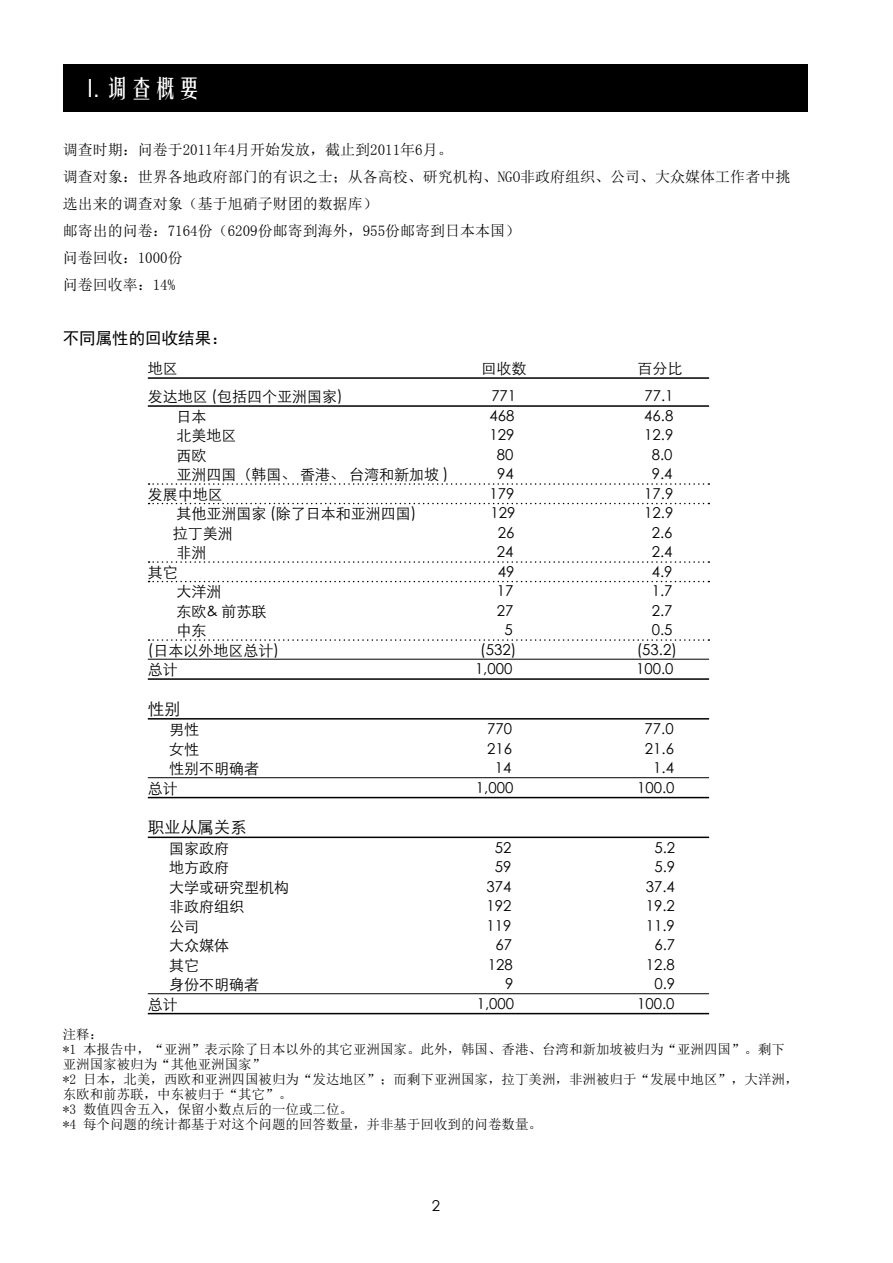
<style>
.page{position:relative;width:893px;height:1263px;background:#fff}
.page>*{position:absolute;margin:0;border:0;box-sizing:border-box;transform-origin:0 0}
.t1{font:24px "FZYTK GBK1 0";color:#fff}
.t2{font:16.5px "Sim Hei";color:#000}
.t3{font:16.5px "ST Xihei";color:#000}
.t4{font:15px "ST Xihei";color:#000}
.t5{font:15px/27px "Sim Sun";color:#000}
.t6{font:13.5px/15px "Sim Sun";color:#000}
</style>
<div class="page">
<div style="left:64px;top:64px;width:744px;height:47px;background:#000"></div>
<hr style="left:148px;top:377px;width:561px;height:2px;background:#000">
<hr style="left:148px;top:405px;width:561px;height:2px;background:#000">
<svg style="left:149px;top:483px;width:560px;height:2px"></svg>
<svg style="left:149px;top:503px;width:560px;height:1px"></svg>
<svg style="left:149px;top:561px;width:560px;height:2px"></svg>
<svg style="left:149px;top:581px;width:560px;height:1px"></svg>
<svg style="left:149px;top:639px;width:560px;height:2px"></svg>
<hr style="left:148px;top:659px;width:561px;height:1px;background:#000">
<hr style="left:148px;top:678px;width:561px;height:2px;background:#000">
<hr style="left:148px;top:718px;width:561px;height:1px;background:#000">
<hr style="left:148px;top:777px;width:561px;height:1px;background:#000">
<hr style="left:148px;top:797px;width:561px;height:1px;background:#000">
<hr style="left:148px;top:836px;width:561px;height:2px;background:#000">
<hr style="left:148px;top:993px;width:561px;height:1px;background:#000">
<hr style="left:148px;top:1013px;width:561px;height:1px;background:#000">
<h1 class="t1" style="left:87px;top:73px;width:116px">I. 调查概要</h1>
<p class="t5" style="left:63px;top:136px;width:729px">调查时期：问卷于2011年4月开始发放，截止到2011年6月。<br>调查对象：世界各地政府部门的有识之士；从各高校、研究机构、NGO非政府组织、公司、大众媒体工作者中挑选出来的调查对象（基于旭硝子财团的数据库）<br>邮寄出的问卷：7164份（6209份邮寄到海外，955份邮寄到日本本国）<br>问卷回收：1000份<br>问卷回收率：14%</p>
<p class="t2" style="left:63px;top:330px;width:167px">不同属性的回收结果：</p>
<p class="t4" style="left:148px;top:357px;width:31px">地区</p>
<p class="t4" style="left:482px;top:357px;width:46px">回收数</p>
<p class="t4" style="left:638px;top:357px;width:46px">百分比</p>
<p class="t4" style="left:148px;top:385px;width:196px">发达地区 (包括四个亚洲国家)</p>
<p class="t4" style="left:491px;top:385px;width:26px">771</p>
<p class="t4" style="left:644px;top:385px;width:31px">77.1</p>
<p class="t4" style="left:177px;top:404px;width:32px">日本</p>
<p class="t4" style="left:489px;top:404px;width:26px">468</p>
<p class="t4" style="left:644px;top:404px;width:31px">46.8</p>
<p class="t4" style="left:177px;top:424px;width:61px">北美地区</p>
<p class="t4" style="left:489px;top:424px;width:26px">129</p>
<p class="t4" style="left:644px;top:424px;width:31px">12.9</p>
<p class="t4" style="left:177px;top:443px;width:31px">西欧</p>
<p class="t4" style="left:497px;top:443px;width:18px">80</p>
<p class="t4" style="left:652px;top:443px;width:22px">8.0</p>
<p class="t4" style="left:177px;top:463px;width:273px">亚洲四国（韩国、 香港、 台湾和新加坡 )</p>
<p class="t4" style="left:497px;top:463px;width:18px">94</p>
<p class="t4" style="left:652px;top:463px;width:22px">9.4</p>
<p class="t4" style="left:148px;top:482px;width:76px">发展中地区</p>
<p class="t4" style="left:489px;top:482px;width:26px">179</p>
<p class="t4" style="left:644px;top:482px;width:31px">17.9</p>
<p class="t4" style="left:177px;top:502px;width:241px">其他亚洲国家 (除了日本和亚洲四国)</p>
<p class="t4" style="left:490px;top:502px;width:26px">129</p>
<p class="t4" style="left:644px;top:502px;width:31px">12.9</p>
<p class="t4" style="left:173px;top:521px;width:62px">拉丁美洲</p>
<p class="t4" style="left:498px;top:521px;width:18px">26</p>
<p class="t4" style="left:652px;top:521px;width:22px">2.6</p>
<p class="t4" style="left:177px;top:541px;width:31px">非洲</p>
<p class="t4" style="left:497px;top:541px;width:18px">24</p>
<p class="t4" style="left:652px;top:541px;width:22px">2.4</p>
<p class="t4" style="left:148px;top:560px;width:31px">其它</p>
<p class="t4" style="left:498px;top:560px;width:18px">49</p>
<p class="t4" style="left:652px;top:560px;width:22px">4.9</p>
<p class="t4" style="left:177px;top:580px;width:46px">大洋洲</p>
<p class="t4" style="left:497px;top:580px;width:18px">17</p>
<p class="t4" style="left:652px;top:580px;width:22px">1.7</p>
<p class="t4" style="left:177px;top:599px;width:92px">东欧&amp; 前苏联</p>
<p class="t4" style="left:497px;top:599px;width:18px">27</p>
<p class="t4" style="left:652px;top:599px;width:22px">2.7</p>
<p class="t4" style="left:177px;top:619px;width:31px">中东</p>
<p class="t4" style="left:504px;top:619px;width:10px">5</p>
<p class="t4" style="left:652px;top:619px;width:22px">0.5</p>
<p class="t4" style="left:148px;top:638px;width:133px">(日本以外地区总计)</p>
<p class="t4" style="left:480px;top:638px;width:37px">(532)</p>
<p class="t4" style="left:637px;top:638px;width:42px">(53.2)</p>
<p class="t4" style="left:148px;top:658px;width:31px">总计</p>
<p class="t4" style="left:475px;top:658px;width:39px">1,000</p>
<p class="t4" style="left:636px;top:658px;width:39px">100.0</p>
<p class="t3" style="left:148px;top:696px;width:34px">性别</p>
<p class="t4" style="left:169px;top:718px;width:32px">男性</p>
<p class="t4" style="left:487px;top:718px;width:26px">770</p>
<p class="t4" style="left:645px;top:718px;width:31px">77.0</p>
<p class="t4" style="left:169px;top:737px;width:31px">女性</p>
<p class="t4" style="left:487px;top:737px;width:26px">216</p>
<p class="t4" style="left:645px;top:737px;width:31px">21.6</p>
<p class="t4" style="left:169px;top:757px;width:92px">性别不明确者</p>
<p class="t4" style="left:495px;top:757px;width:18px">14</p>
<p class="t4" style="left:653px;top:757px;width:22px">1.4</p>
<p class="t4" style="left:148px;top:776px;width:31px">总计</p>
<p class="t4" style="left:476px;top:776px;width:39px">1,000</p>
<p class="t4" style="left:637px;top:776px;width:39px">100.0</p>
<p class="t3" style="left:148px;top:815px;width:100px">职业从属关系</p>
<p class="t4" style="left:169px;top:836px;width:61px">国家政府</p>
<p class="t4" style="left:495px;top:836px;width:18px">52</p>
<p class="t4" style="left:654px;top:836px;width:22px">5.2</p>
<p class="t4" style="left:169px;top:856px;width:61px">地方政府</p>
<p class="t4" style="left:495px;top:856px;width:18px">59</p>
<p class="t4" style="left:654px;top:856px;width:22px">5.9</p>
<p class="t4" style="left:169px;top:875px;width:121px">大学或研究型机构</p>
<p class="t4" style="left:486px;top:875px;width:26px">374</p>
<p class="t4" style="left:646px;top:875px;width:31px">37.4</p>
<p class="t4" style="left:169px;top:895px;width:76px">非政府组织</p>
<p class="t4" style="left:486px;top:895px;width:26px">192</p>
<p class="t4" style="left:646px;top:895px;width:31px">19.2</p>
<p class="t4" style="left:169px;top:914px;width:31px">公司</p>
<p class="t4" style="left:486px;top:914px;width:26px">119</p>
<p class="t4" style="left:646px;top:914px;width:31px">11.9</p>
<p class="t4" style="left:169px;top:934px;width:61px">大众媒体</p>
<p class="t4" style="left:495px;top:934px;width:18px">67</p>
<p class="t4" style="left:654px;top:934px;width:22px">6.7</p>
<p class="t4" style="left:169px;top:953px;width:31px">其它</p>
<p class="t4" style="left:488px;top:953px;width:26px">128</p>
<p class="t4" style="left:646px;top:953px;width:31px">12.8</p>
<p class="t4" style="left:169px;top:973px;width:92px">身份不明确者</p>
<p class="t4" style="left:505px;top:973px;width:10px">9</p>
<p class="t4" style="left:654px;top:973px;width:22px">0.9</p>
<p class="t4" style="left:148px;top:992px;width:31px">总计</p>
<p class="t4" style="left:477px;top:992px;width:39px">1,000</p>
<p class="t4" style="left:637px;top:992px;width:39px">100.0</p>
<p class="t6" style="left:63px;top:1026px;width:737px">注释：<br>*1 本报告中，“亚洲”表示除了日本以外的其它亚洲国家。此外，韩国、香港、台湾和新加坡被归为“亚洲四国”。剩下亚洲国家被归为“其他亚洲国家”<br>*2 日本，北美，西欧和亚洲四国被归为“发达地区”；而剩下亚洲国家，拉丁美洲，非洲被归于“发展中地区”，大洋洲，东欧和前苏联，中东被归于“其它”。<br>*3 数值四舍五入，保留小数点后的一位或二位。<br>*4 每个问题的统计都基于对这个问题的回答数量，并非基于回收到的问卷数量。</p>
<p class="t4" style="left:432px;top:1195px;width:10px">2</p>
</div>
